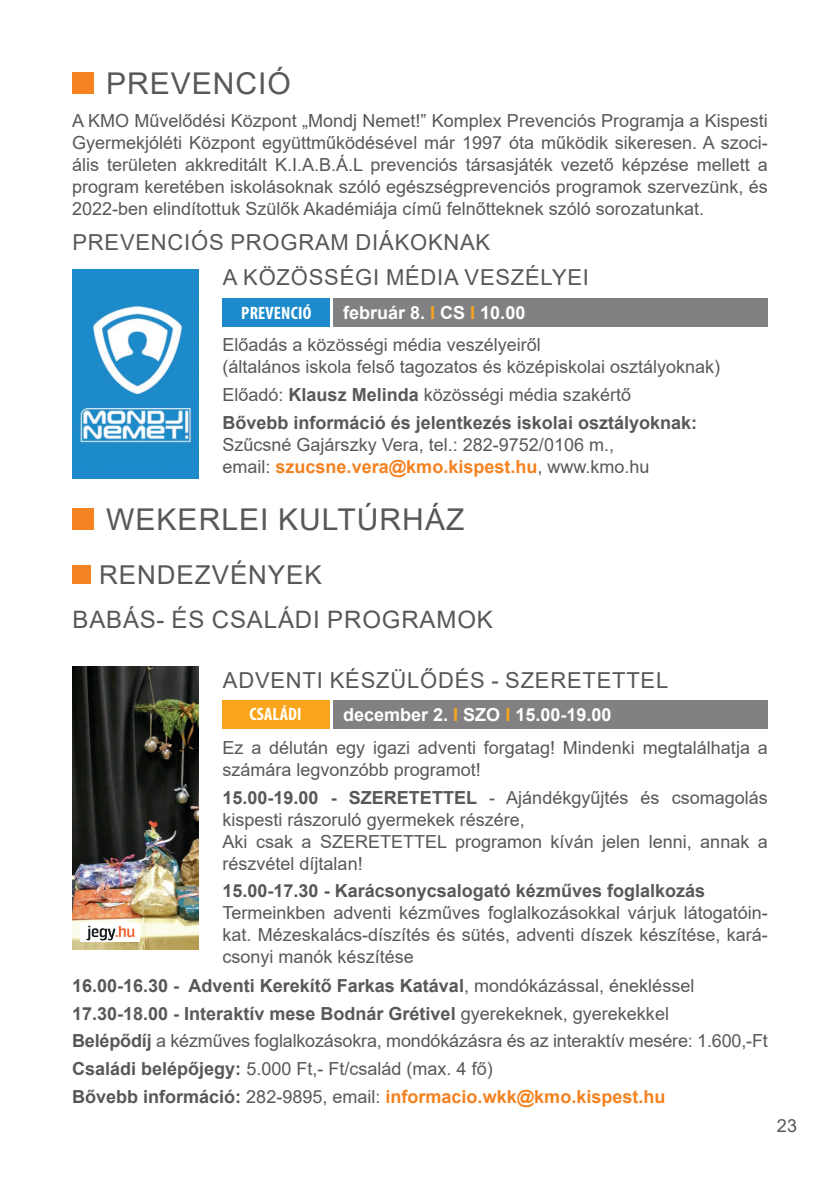
<style>
.page{position:relative;width:840px;height:1191px;background:#fff}
.page>*{position:absolute;margin:0;border:0;box-sizing:border-box;transform-origin:0 0}
.t1{font:30px "Arial";letter-spacing:.035em;color:#57585a}
.t2{font:26px "Arial";letter-spacing:.035em;color:#57585a}
.t3{font:24px "Arial";letter-spacing:.035em;color:#57585a}
.t4{font:22px/35.2px "Arial";letter-spacing:.035em;color:#57585a}
.t5{font:18px/22px "Arial";color:#57585a}
.t6{font:700 18px/28px "Arial";color:#57585a}
.t7{font:700 18px "Arial";color:#fff}
.t8{font:700 condensed 18px "Myriad Pro";letter-spacing:.01em;color:#fff}
.s1{color:#f9a51b}
.s2{font-weight:400}
.s3{font-weight:700;color:#f58220}
.s4{font-weight:700}
</style>
<div class="page">
<img style="left:72px;top:666px;width:126px;height:284px">
<div style="left:72px;top:508px;width:22px;height:22px;background:#f58220"></div>
<div style="left:72px;top:72px;width:22px;height:22px;background:#f58220"></div>
<div style="left:222px;top:298px;width:108px;height:29px;background:#1d8acb"></div>
<div style="left:333px;top:298px;width:434px;height:29px;background:#828082"></div>
<div style="left:72px;top:565px;width:19px;height:19px;background:#f58220"></div>
<div style="left:72px;top:269px;width:126px;height:210px;background:#1d8acb"></div>
<img style="left:80px;top:306px;width:112px;height:137px">
<div style="left:222px;top:700px;width:108px;height:29px;background:#f9a51b"></div>
<div style="left:333px;top:700px;width:434px;height:29px;background:#828082"></div>
<div style="left:81px;top:923px;width:59px;height:18px;background:#fff"></div>
<img style="left:86px;top:925px;width:49px;height:16px">
<h1 class="t1" style="left:106px;top:63px;width:186px">PREVENCIÓ</h1>
<p class="t5" style="left:72px;top:109px;width:697px;text-align:justify">A KMO Művelődési Központ „Mondj Nemet!” Komplex Prevenciós Programja a Kispesti Gyermekjóléti Központ együttműködésével már 1997 óta működik sikeresen. A szoci&shy;ális területen akkreditált K.I.A.B.Á.L prevenciós társasjáték vezető képzése mellett a program keretében iskolásoknak szóló egészségprevenciós programok szervezünk, és 2022-ben elindítottuk Szülők Akadémiája című felnőtteknek szóló sorozatunkat.</p>
<p class="t4" style="left:223px;top:225px;width:367px;text-indent:-150px">PREVENCIÓS PROGRAM DIÁKOKNAK<br>A KÖZÖSSÉGI MÉDIA VESZÉLYEI</p>
<p class="t8" style="left:241px;top:302px;width:72px">PREVENCIÓ</p>
<p class="t7" style="left:343px;top:300px;width:184px">február 8. <span class="s1">I</span> CS <span class="s1">I</span> 10.00</p>
<p class="t5" style="left:222px;top:334px;width:499px">Előadás a közösségi média veszélyeiről<br>(általános iskola felső tagozatos és középiskolai osztályoknak)</p>
<p class="t6" style="left:222px;top:381px;width:476px"><span class="s2">Előadó:</span> Klausz Melinda <span class="s2">közösségi média szakértő<br></span>Bővebb információ és jelentkezés iskolai osztályoknak:</p>
<p class="t5" style="left:222px;top:434px;width:428px">Szűcsné Gajárszky Vera, tel.: 282-9752/0106 m., email: <span class="s3">szucsne.vera@kmo.kispest.hu</span>, www.kmo.hu</p>
<h1 class="t1" style="left:106px;top:499px;width:359px">WEKERLEI KULTÚRHÁZ</h1>
<h2 class="t2" style="left:99px;top:557px;width:224px">RENDEZVÉNYEK</h2>
<h3 class="t3" style="left:72px;top:603px;width:421px">BABÁS- ÉS CSALÁDI PROGRAMOK</h3>
<p class="t4" style="left:223px;top:662px;width:446px">ADVENTI KÉSZÜLŐDÉS - SZERETETTEL</p>
<p class="t8" style="left:249px;top:703px;width:54px">CSALÁDI</p>
<p class="t7" style="left:343px;top:702px;width:270px">december 2. <span class="s1">I</span> SZO <span class="s1">I</span> 15.00-19.00</p>
<p class="t5" style="left:222px;top:736px;width:546px">Ez a délután egy igazi adventi forgatag! Mindenki megtalálhatja a számára legvonzóbb programot!</p>
<p class="t5" style="left:222px;top:786px;width:546px"><span class="s4">15.00-19.00 - SZERETETTEL</span> - Ajándékgyűjtés és csomagolás kispesti rászoruló gyermekek részére,<br>Aki csak a SZERETETTEL programon kíván jelen lenni, annak a részvétel díjtalan!</p>
<p class="t6" style="left:222px;top:877px;width:484px">15.00-17.30 - Karácsonycsalogató kézműves foglalkozás</p>
<p class="t5" style="left:222px;top:901px;width:546px;text-align:justify">Termeinkben adventi kézműves foglalkozásokkal várjuk látogatóin&shy;kat. Mézeskalács-díszítés és sütés, adventi díszek készítése, kará&shy;csonyi manók készítése</p>
<p class="t5" style="left:72px;top:971px;width:696px;line-height:27.8px"><span class="s4">16.00-16.30 - Adventi Kerekítő Farkas Katával</span>, mondókázással, énekléssel <span class="s4">17.30-18.00 - Interaktív mese Bodnár Grétivel</span> gyerekeknek, gyerekekkel<br><span class="s4">Belépődíj</span> a kézműves foglalkozásokra, mondókázásra és az interaktív mesére: 1.600,-Ft <span class="s4">Családi belépőjegy:</span> 5.000 Ft,- Ft/család (max. 4 fő)<br><span class="s4">Bővebb információ:</span> 282-9895, email: <span class="s3">informacio.wkk@kmo.kispest.hu</span></p>
<p class="t5" style="left:776px;top:1114px;width:22px">23</p>
</div>
